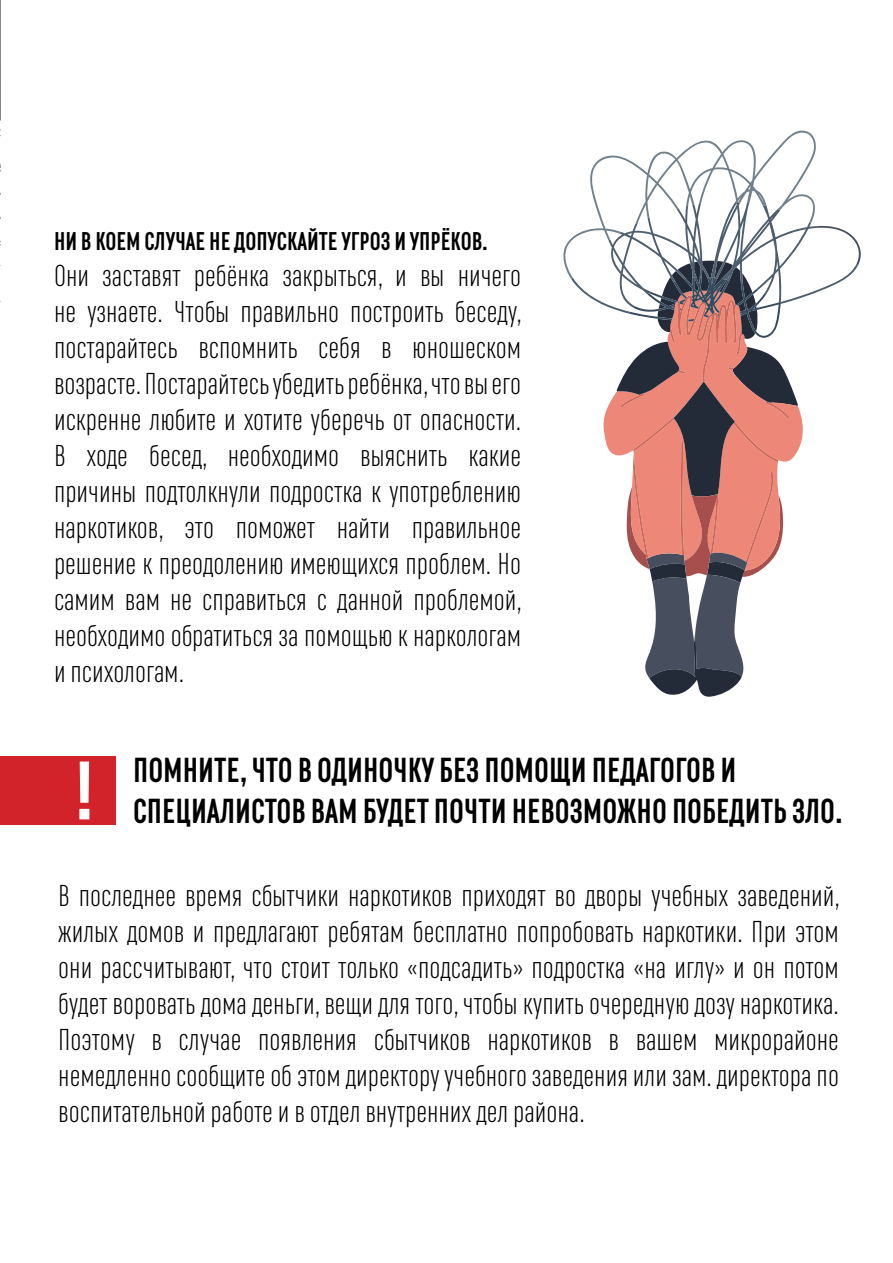
<style>
.page{position:relative;width:893px;height:1263px;background:#fff}
.page>*{position:absolute;margin:0;border:0;box-sizing:border-box;transform-origin:0 0}
.t1{font:700 83.55px "RF Rufo";color:#fff}
.t2{font:700 34.5px "RF Rufo";color:#000}
.t3{font:300 30px/36px "RF Rufo";color:#000;text-align:justify}
.t4{font:700 25.5px "RF Rufo";color:#000}
</style>
<div class="page">
<svg style="left:0;top:0;width:1px;height:195px"></svg>
<svg style="left:563px;top:130px;width:298px;height:567px"></svg>
<div style="left:0;top:757px;width:116px;height:68px;background:#d2232a"></div>
<p class="t4" style="left:54px;top:226px;width:435px">НИ В КОЕМ СЛУЧАЕ НЕ ДОПУСКАЙТЕ УГРОЗ И УПРЁКОВ.</p>
<p class="t3" style="left:54px;top:257px;width:469px">Они заставят ребёнка закрыться, и вы ничего не узнаете. Чтобы правильно построить беседу, постарайтесь вспомнить себя в юношеском возрасте. Постарайтесь убедить ребёнка, что вы его искренне любите и хотите уберечь от опасности.<br>В ходе бесед, необходимо выяснить какие причины подтолкнули подростка к употреблению наркотиков, это поможет найти правильное решение к преодолению имеющихся проблем. Но самим вам не справиться с данной проблемой, необходимо обратиться за помощью к наркологам и психологам.</p>
<h1 class="t1" style="left:73px;top:742px;width:24px">!</h1>
<p class="t2" style="left:133px;top:750px;width:605px">ПОМНИТЕ, ЧТО В ОДИНОЧКУ БЕЗ ПОМОЩИ ПЕДАГОГОВ И</p>
<p class="t2" style="left:133px;top:791px;width:711px">СПЕЦИАЛИСТОВ ВАМ БУДЕТ ПОЧТИ НЕВОЗМОЖНО ПОБЕДИТЬ ЗЛО.</p>
<p class="t3" style="left:58px;top:877px;width:782px">В последнее время сбытчики наркотиков приходят во дворы учебных заведений, жилых домов и предлагают ребятам бесплатно попробовать наркотики. При этом они рассчитывают, что стоит только «подсадить» подростка «на иглу» и он потом будет воровать дома деньги, вещи для того, чтобы купить очередную дозу наркотика.<br>Поэтому в случае появления сбытчиков наркотиков в вашем микрорайоне немедленно сообщите об этом директору учебного заведения или зам. директора по воспитательной работе и в отдел внутренних дел района.</p>
</div>
